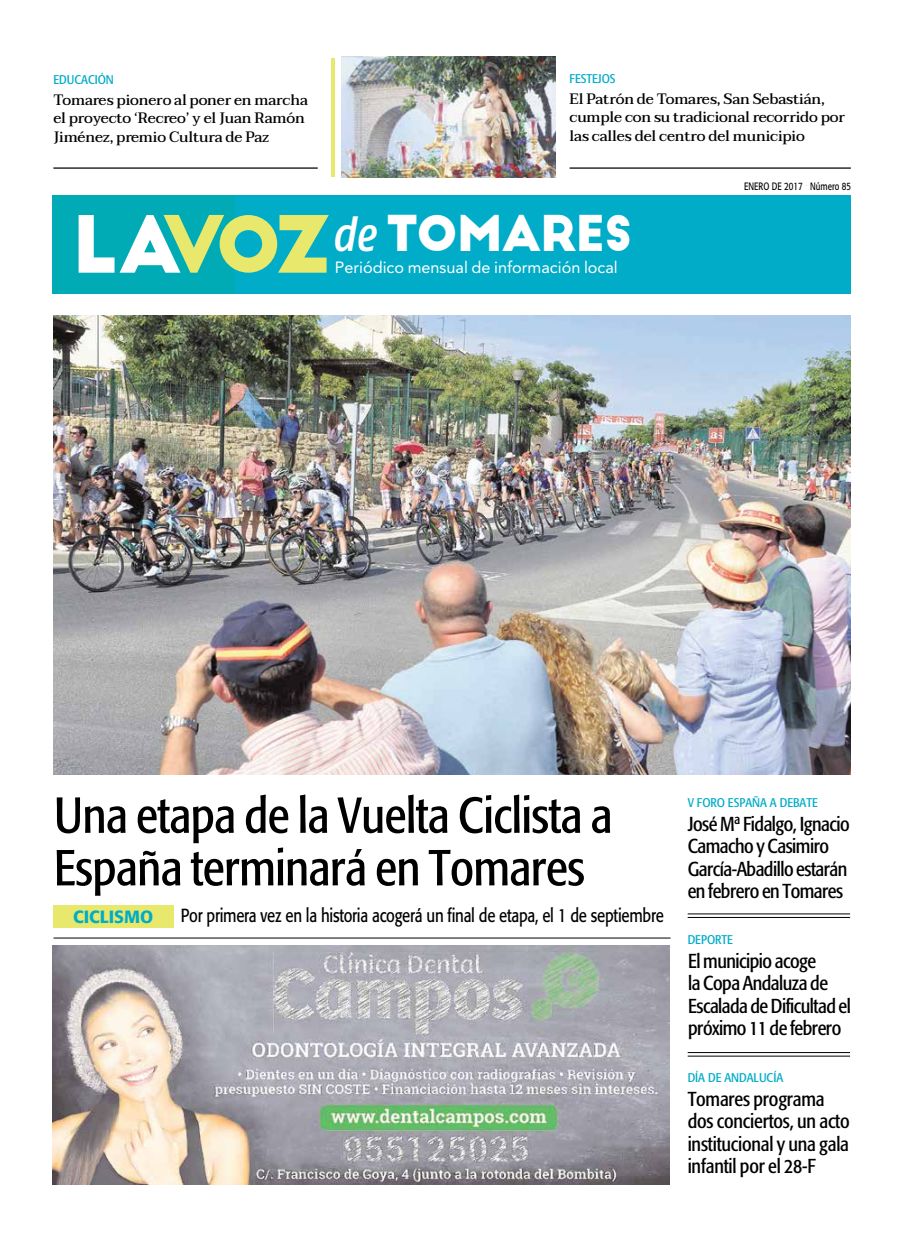
<style>
.page{position:relative;width:904px;height:1234px;background:#fff}
.page>*{position:absolute;margin:0;border:0;box-sizing:border-box;transform-origin:0 0}
.t1{font:76.88px "Big John";color:#fff}
.t2{font:condensed 50px/52.5px "Formata";letter-spacing:-.01em;color:#000}
.t3{font:48.12px "Big John";letter-spacing:-.025em;color:#fff}
.t4{font:condensed 20px/22.5px "Formata";letter-spacing:-.025em;color:#000}
.t5{font:18.75px "Formata";letter-spacing:-.02em;color:#000;scale:.8 1}
.t6{font:500 17.5px "Formata";letter-spacing:-.005em;color:#00acc8}
.t7{font:16.25px "Avenir LT Std";color:#fff}
.t8{font:500 15px/18.8px "Taviraj";letter-spacing:-.01em;color:#000}
.t9{font:condensed 12.5px "Formata";color:#00acc8;scale:1.05 1}
.t10{font:10.62px "Formata";color:#000;scale:.75 1}
.s1{font-size:76.88px;color:#e7e86c}
.s2{font-family:"Fago Co";font-weight:500;font-style:italic}
</style>
<div class="page">
<img style="left:53px;top:945px;width:616px;height:238px">
<hr style="left:54px;top:937px;width:616px;height:1px;background:#000">
<hr style="left:687px;top:917px;width:163px;height:1px;background:#000">
<hr style="left:687px;top:1055px;width:163px;height:1px;background:#000">
<hr style="left:687px;top:913px;width:163px;height:1px;background:#000">
<hr style="left:687px;top:1052px;width:163px;height:1px;background:#000">
<img style="left:341px;top:57px;width:214px;height:120px">
<img style="left:53px;top:315px;width:797px;height:459px">
<hr style="left:331px;top:58px;width:4px;height:118px;background:#e7e86c">
<div style="left:53px;top:904px;width:121px;height:23px;background:#e7e86c"></div>
<hr style="left:53px;top:167px;width:265px;height:2px;background:#000">
<hr style="left:569px;top:167px;width:281px;height:2px;background:#000">
<div style="left:53px;top:195px;width:617px;height:98px;background:#00abb6"></div>
<div style="left:235px;top:195px;width:616px;height:98px;background:#00acc8"></div>
<p class="t9" style="left:53px;top:72px;width:59px">educación</p>
<p class="t8" style="left:53px;top:90px;width:256px">Tomares pionero al poner en marcha el proyecto ‘Recreo’ y el Juan Ramón<br>Jiménez, premio Cultura de Paz</p>
<p class="t9" style="left:569px;top:71px;width:45px">festejos</p>
<p class="t8" style="left:569px;top:89px;width:277px">El Patrón de Tomares, San Sebastián, cumple con su tradicional recorrido por las calles del centro del municipio</p>
<p class="t10" style="left:744px;top:180px;width:79px">ENERO DE 2017</p>
<p class="t10" style="left:810px;top:180px;width:56px">Número 85</p>
<h3 class="t3" style="left:163px;top:212px;width:471px"><span class="s1">VOZ</span><span class="s2">de</span> TOMARES</h3>
<h1 class="t1" style="left:73px;top:210px;width:111px">LA</h1>
<p class="t7" style="left:335px;top:257px;width:284px">Periódico mensual de información local</p>
<h2 class="t2" style="left:54px;top:789px;width:560px">Una etapa de la Vuelta Ciclista a<br>España terminará en Tomares</h2>
<p class="t6" style="left:73px;top:905px;width:81px">CICLISMO</p>
<p class="t5" style="left:181px;top:903px;width:605px">Por primera vez en la historia acogerá un final de etapa, el 1 de septiembre</p>
<p class="t9" style="left:687px;top:794px;width:125px">v foro españa a debate</p>
<p class="t4" style="left:687px;top:812px;width:163px">José Mª Fidalgo, Ignacio<br>Camacho y Casimiro<br>García-Abadillo estarán en febrero en Tomares</p>
<p class="t9" style="left:687px;top:932px;width:45px">deporte</p>
<p class="t4" style="left:688px;top:949px;width:164px">El municipio acoge<br>la Copa Andaluza de<br>Escalada de Dificultad el próximo 11 de febrero</p>
<p class="t9" style="left:687px;top:1069px;width:93px">día de andalucía</p>
<p class="t4" style="left:687px;top:1087px;width:163px">Tomares programa dos conciertos, un acto institucional y una gala infantil por el 28-F</p>
</div>
